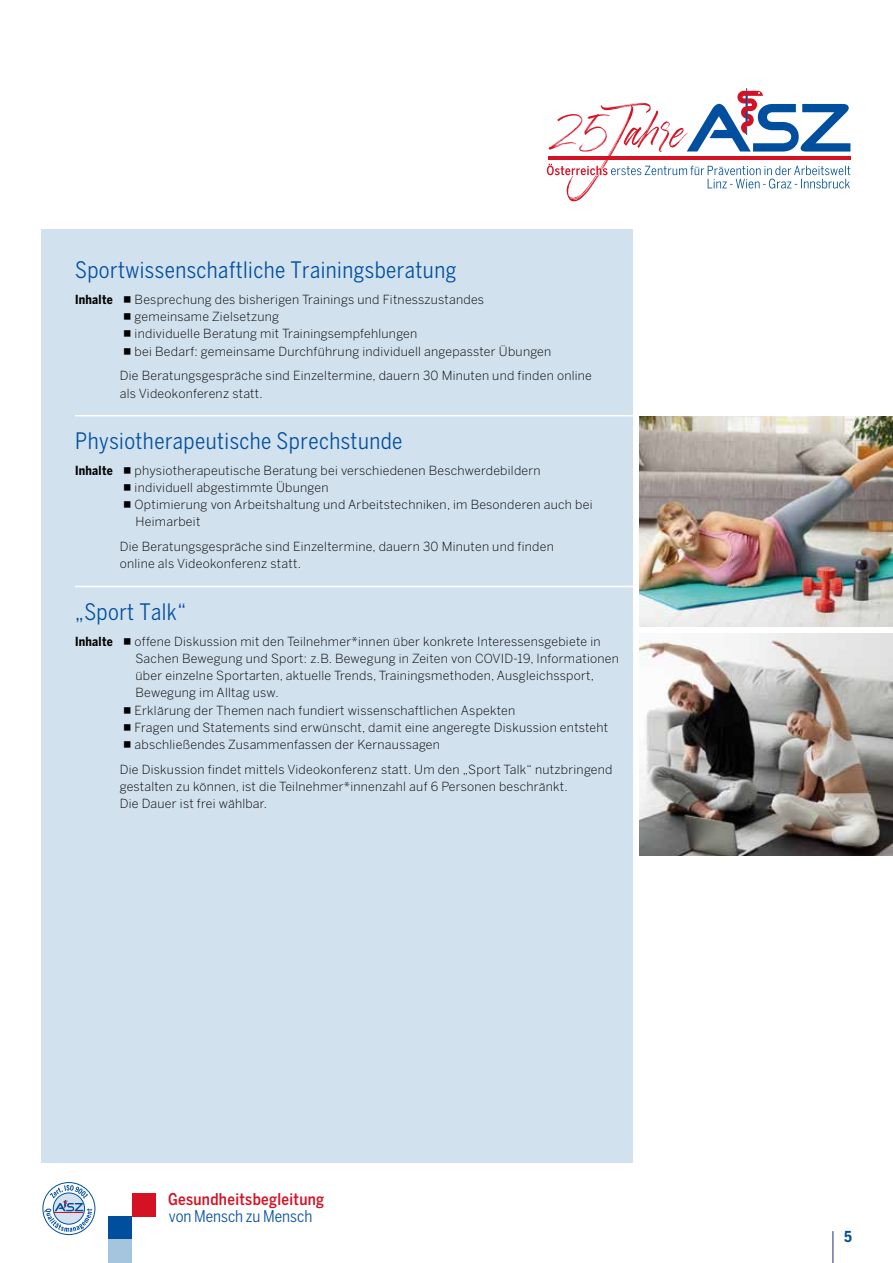
<style>
.page{position:relative;width:893px;height:1263px;background:#fff}
.page>*{position:absolute;margin:0;border:0;box-sizing:border-box;transform-origin:0 0}
.t1{font:46.8px "Aerobrush";color:#d51224}
.t2{font:condensed 22.5px "Benton Sans";letter-spacing:.02em;color:#004f9f}
.t3{font:500 condensed 16.05px "Benton Sans";letter-spacing:.02em;color:#d51224}
.t4{font:condensed 16.05px "Benton Sans";color:#004f9f}
.t5{font:700 condensed 15px "Benton Sans";color:#004f9f}
.t6{font:300 12.45px/17.2px "Benton Sans";letter-spacing:.02em;color:#000}
.t7{font:700 condensed 12.45px "Benton Sans";letter-spacing:.02em;color:#000}
</style>
<div class="page">
<div style="left:42px;top:230px;width:591px;height:933px;background:#d2e1ee"></div>
<svg style="left:546px;top:88px;width:304px;height:113px"></svg>
<div style="left:108px;top:1216px;width:24px;height:23px;background:#004f9f"></div>
<div style="left:132px;top:1193px;width:23px;height:23px;background:#d51224"></div>
<svg style="left:43px;top:1182px;width:52px;height:52px"></svg>
<div style="left:43px;top:1182px;width:52px;height:53px;border:1px solid #004f9f;border-radius:50%"></div>
<svg style="left:44px;top:1185px;width:48px;height:47px"></svg>
<div style="left:108px;top:1239px;width:24px;height:24px;background:#a5c4de"></div>
<hr style="left:832px;top:1231px;width:1px;height:32px;background:#283583">
<hr style="left:75px;top:415px;width:599px;height:1px;background:#fff">
<hr style="left:75px;top:586px;width:599px;height:1px;background:#fff">
<img style="left:640px;top:417px;width:253px;height:209px">
<img style="left:640px;top:634px;width:253px;height:222px">
<h1 class="t1" style="left:550px;top:104px;width:61px">25</h1>
<h2 class="t2" style="left:75px;top:257px;width:383px">Sportwissenschaftliche Trainingsberatung</h2>
<p class="t7" style="left:75px;top:292px;width:39px">Inhalte</p>
<p class="t6" style="left:135px;top:291px;width:418px">Besprechung des bisherigen Trainings und Fitnesszustandes gemeinsame Zielsetzung<br>individuelle Beratung mit Trainingsempfehlungen<br>bei Bedarf: gemeinsame Durchführung individuell angepasster Übungen</p>
<p class="t6" style="left:120px;top:367px;width:474px">Die Beratungsgespräche sind Einzeltermine, dauern 30 Minuten und finden online als Videokonferenz statt.</p>
<h2 class="t2" style="left:75px;top:428px;width:329px">Physiotherapeutische Sprechstunde</h2>
<p class="t7" style="left:75px;top:463px;width:39px">Inhalte</p>
<p class="t6" style="left:135px;top:461px;width:459px">physiotherapeutische Beratung bei verschiedenen Beschwerdebildern individuell abgestimmte Übungen<br>Optimierung von Arbeitshaltung und Arbeitstechniken, im Besonderen auch bei Heimarbeit</p>
<p class="t6" style="left:120px;top:538px;width:436px">Die Beratungsgespräche sind Einzeltermine, dauern 30 Minuten und finden online als Videokonferenz statt.</p>
<h2 class="t2" style="left:75px;top:598px;width:113px">„Sport Talk“</h2>
<p class="t7" style="left:75px;top:634px;width:39px">Inhalte</p>
<p class="t6" style="left:135px;top:632px;width:486px">offene Diskussion mit den Teilnehmer*innen über konkrete Interessensgebiete in Sachen Bewegung und Sport: z.B. Bewegung in Zeiten von COVID-19, Informationen über einzelne Sportarten, aktuelle Trends, Trainingsmethoden, Ausgleichssport, Bewegung im Alltag usw.<br>Erklärung der Themen nach fundiert wissenschaftlichen Aspekten<br>Fragen und Statements sind erwünscht, damit eine angeregte Diskussion entsteht abschließendes Zusammenfassen der Kernaussagen</p>
<p class="t6" style="left:120px;top:761px;width:494px">Die Diskussion findet mittels Videokonferenz statt. Um den „Sport Talk“ nutzbringend gestalten zu können, ist die Teilnehmer*innenzahl auf 6 Personen beschränkt.<br>Die Dauer ist frei wählbar.</p>
<p class="t3" style="left:168px;top:1190px;width:158px">Gesundheitsbegleitung</p>
<p class="t4" style="left:169px;top:1207px;width:145px">von Mensch zu Mensch</p>
<p class="t5" style="left:844px;top:1228px;width:9px">5</p>
</div>
